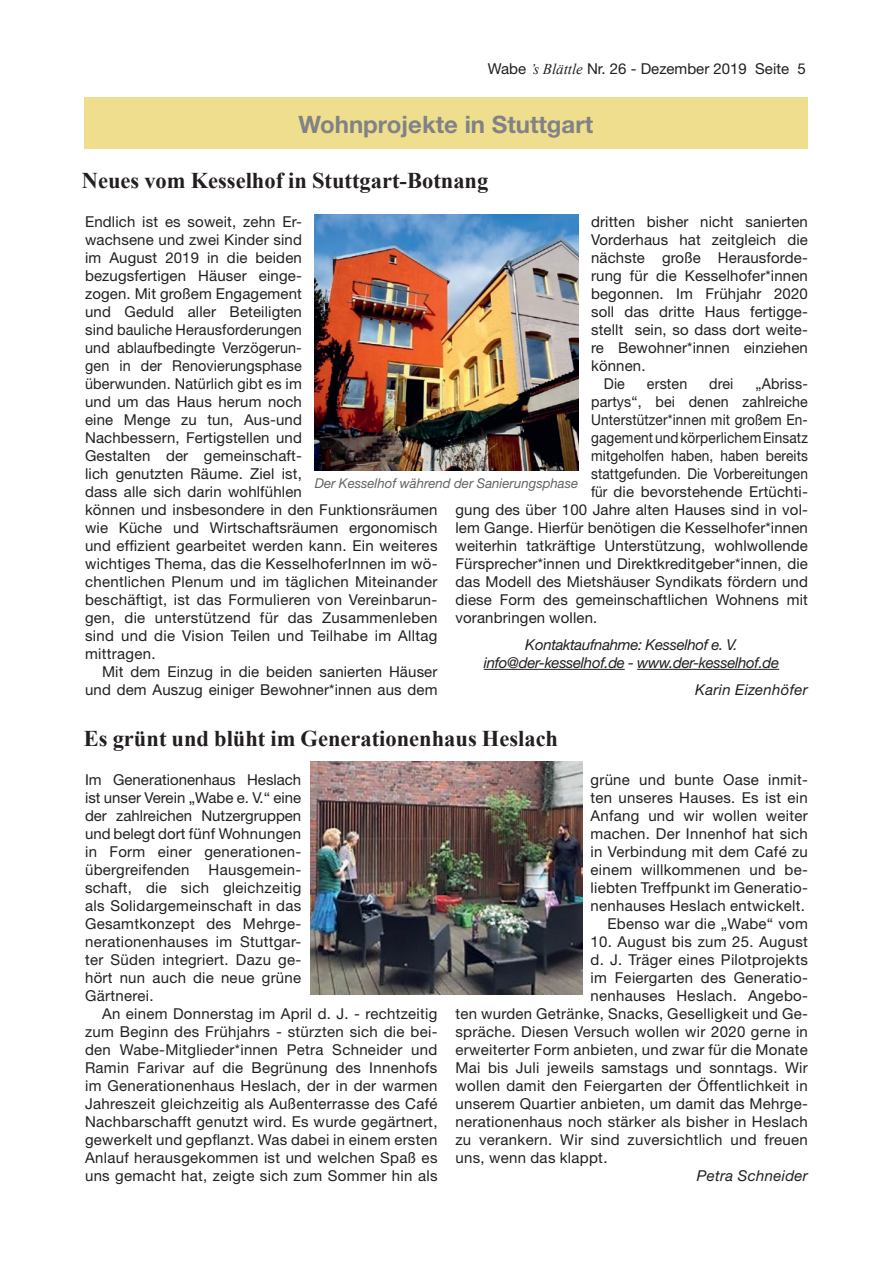
<style>
.page{position:relative;width:893px;height:1263px;background:#fff}
.page>*{position:absolute;margin:0;border:0;box-sizing:border-box;transform-origin:0 0}
.t1{font:700 24px "Helvetica Neue LT Pro";color:#808285}
.t2{font:700 22.5px "Times New Roman";color:#231f20}
.t3{font:15px/18px "Helvetica Neue LT Pro";letter-spacing:.01em;color:#231f20;text-align:justify}
.t4{font:15px "Helvetica Neue LT Pro";letter-spacing:.01em;color:#231f20;scale:.91 1}
.t5{font:italic 15px/18px "Helvetica Neue LT Pro";letter-spacing:-.02em;color:#231f20;text-align:center}
.t6{font:15px "Helvetica Neue LT Pro";letter-spacing:.01em;color:#231f20;scale:.95 1}
.t7{font:italic 15px "Helvetica Neue LT Pro";letter-spacing:.02em;color:#231f20}
.t8{font:italic 13.5px "Helvetica Neue LT Pro";color:#636366}
.s1{font-family:"Times New Roman";font-style:italic}
</style>
<div class="page">
<div style="left:84px;top:98px;width:723px;height:51px;background:#f0de8f"></div>
<hr style="left:484px;top:669px;width:141px;height:1px;background:#231f20">
<hr style="left:637px;top:669px;width:142px;height:1px;background:#231f20">
<img style="left:310px;top:762px;width:273px;height:233px">
<img style="left:315px;top:215px;width:263px;height:256px">
<p class="t3" style="left:488px;top:60px;width:320px">Wabe <span class="s1">’s Blättle</span> Nr. 26 - Dezember 2019 Seite 5</p>
<h1 class="t1" style="left:298px;top:110px;width:296px">Wohnprojekte in Stuttgart</h1>
<h2 class="t2" style="left:82px;top:165px;width:408px">Neues vom Kesselhof in Stuttgart-Botnang</h2>
<p class="t3" style="left:85px;top:212px;width:354px;text-align:left">Endlich ist es soweit, zehn Er-<br>wachsene und zwei Kinder sind<br>im August 2019 in die beiden<br>bezugsfertigen Häuser einge-<br>zogen. Mit großem Engagement<br>und Geduld aller Beteiligten<br>sind bauliche Herausforderungen<br>und ablaufbedingte Verzögerun-<br>gen in der Renovierungsphase<br>überwunden. Natürlich gibt es im<br>und um das Haus herum noch<br>eine Menge zu tun, Aus-und<br>Nachbessern, Fertigstellen und<br>Gestalten der gemeinschaft-<br>lich genutzten Räume. Ziel ist,<br>dass alle sich darin wohlfühlen<br>können und insbesondere in den Funktionsräumen wie Küche und Wirtschaftsräumen ergonomisch und effizient gearbeitet werden kann. Ein weiteres wichtiges Thema, das die KesselhoferInnen im wö&shy;chentlichen Plenum und im täglichen Miteinander beschäftigt, ist das Formulieren von Vereinbarun&shy;gen, die unterstützend für das Zusammenleben sind und die Vision Teilen und Teilhabe im Alltag mittragen.</p>
<p class="t3" style="left:85px;top:662px;width:354px;text-align:right">Mit dem Einzug in die beiden sanierten Häuser und dem Auszug einiger Bewohner*innen aus dem</p>
<p class="t3" style="left:591px;top:212px;width:218px">dritten bisher nicht sanierten</p>
<p class="t3" style="left:591px;top:230px;width:218px">Vorderhaus hat zeitgleich die</p>
<p class="t3" style="left:591px;top:248px;width:218px">nächste große Herausforde-</p>
<p class="t3" style="left:591px;top:266px;width:218px">rung für die Kesselhofer*innen</p>
<p class="t3" style="left:591px;top:284px;width:218px">begonnen. Im Frühjahr 2020</p>
<p class="t3" style="left:591px;top:302px;width:218px">soll das dritte Haus fertigge-</p>
<p class="t3" style="left:591px;top:320px;width:218px">stellt sein, so dass dort weite-</p>
<p class="t3" style="left:591px;top:338px;width:218px">re Bewohner*innen einziehen</p>
<p class="t3" style="left:591px;top:356px;width:56px">können.</p>
<p class="t6" style="left:604px;top:374px;width:24px">Die</p>
<p class="t6" style="left:647px;top:374px;width:44px">ersten</p>
<p class="t6" style="left:709px;top:374px;width:27px">drei</p>
<p class="t6" style="left:755px;top:374px;width:57px">„Abriss-</p>
<p class="t6" style="left:591px;top:392px;width:230px">partys“, bei denen zahlreiche</p>
<p class="t4" style="left:591px;top:410px;width:240px">Unterstützer*innen mit großem En-</p>
<p class="t4" style="left:591px;top:428px;width:240px">gagement und körperlichem Einsatz</p>
<p class="t4" style="left:591px;top:446px;width:240px">mitgeholfen haben, haben bereits</p>
<p class="t4" style="left:591px;top:464px;width:240px">stattgefunden. Die Vorbereitungen</p>
<p class="t4" style="left:591px;top:482px;width:240px">für die bevorstehende Ertüchti-</p>
<p class="t3" style="left:455px;top:500px;width:354px">gung des über 100 Jahre alten Hauses sind in vol-</p>
<p class="t3" style="left:455px;top:518px;width:354px">lem Gange. Hierfür benötigen die Kesselhofer*innen</p>
<p class="t3" style="left:455px;top:536px;width:354px">weiterhin tatkräftige Unterstützung, wohlwollende</p>
<p class="t3" style="left:455px;top:554px;width:354px">Fürsprecher*innen und Direktkreditgeber*innen, die</p>
<p class="t3" style="left:455px;top:572px;width:354px">das Modell des Mietshäuser Syndikats fördern und</p>
<p class="t3" style="left:455px;top:590px;width:354px">diese Form des gemeinschaftlichen Wohnens mit</p>
<p class="t3" style="left:455px;top:608px;width:143px">voranbringen wollen.</p>
<p class="t8" style="left:315px;top:475px;width:265px">Der Kesselhof während der Sanierungsphase</p>
<p class="t5" style="left:484px;top:635px;width:297px">Kontaktaufnahme: Kesselhof e. V. info@der-kesselhof.de - www.der-kesselhof.de</p>
<p class="t7" style="left:695px;top:680px;width:114px">Karin Eizenhöfer</p>
<h2 class="t2" style="left:84px;top:723px;width:476px">Es grünt und blüht im Generationenhaus Heslach</h2>
<p class="t3" style="left:85px;top:770px;width:218px">Im Generationenhaus Heslach ist unser Verein „Wabe e. V.“ eine der zahlreichen Nutzergruppen und belegt dort fünf Wohnungen in Form einer generationen&shy;übergreifenden</p>
<p class="t3" style="left:85px;top:860px;width:218px;text-indent:124px">Hausgemein&shy;schaft, die sich gleichzeitig als Solidargemeinschaft in das Gesamtkonzept des Mehrge&shy;nerationenhauses im Stuttgar&shy;ter Süden integriert. Dazu ge&shy;hört nun auch die neue grüne Gärtnerei.</p>
<p class="t3" style="left:85px;top:1004px;width:354px;text-indent:17px">An einem Donnerstag im April d. J. - rechtzeitig zum Beginn des Frühjahrs - stürzten sich die bei&shy;den Wabe-Mitglieder*innen Petra Schneider und Ramin Farivar auf die Begrünung des Innenhofs im Generationenhaus Heslach, der in der warmen Jahreszeit gleichzeitig als Außenterrasse des Café Nachbarschafft genutzt wird. Es wurde gegärtnert, gewerkelt und gepflanzt. Was dabei in einem ersten Anlauf herausgekommen ist und welchen Spaß es uns gemacht hat, zeigte sich zum Sommer hin als</p>
<p class="t3" style="left:590px;top:770px;width:219px;text-align:right">grüne und bunte Oase inmit&shy;ten unseres Hauses. Es ist ein<br>Anfang und wir wollen weiter machen. Der Innenhof hat sich in Verbindung mit dem Café zu einem willkommenen und be&shy;liebten Treffpunkt im Generatio&shy;nenhauses Heslach entwickelt.<br>Ebenso war die „Wabe“ vom</p>
<p class="t3" style="left:590px;top:932px;width:219px">10. August bis zum 25. August</p>
<p class="t3" style="left:590px;top:950px;width:219px">d. J. Träger eines Pilotprojekts</p>
<p class="t3" style="left:590px;top:968px;width:219px">im Feiergarten des Generatio-</p>
<p class="t3" style="left:590px;top:986px;width:219px">nenhauses Heslach. Angebo-</p>
<p class="t3" style="left:455px;top:1004px;width:354px">ten wurden Getränke, Snacks, Geselligkeit und Ge-</p>
<p class="t3" style="left:455px;top:1022px;width:354px">spräche. Diesen Versuch wollen wir 2020 gerne in</p>
<p class="t3" style="left:455px;top:1040px;width:354px">erweiterter Form anbieten, und zwar für die Monate</p>
<p class="t3" style="left:455px;top:1058px;width:354px">Mai bis Juli jeweils samstags und sonntags. Wir</p>
<p class="t3" style="left:455px;top:1076px;width:354px">wollen damit den Feiergarten der Öffentlichkeit in</p>
<p class="t3" style="left:455px;top:1094px;width:354px">unserem Quartier anbieten, um damit das Mehrge-</p>
<p class="t3" style="left:455px;top:1112px;width:354px">nerationenhaus noch stärker als bisher in Heslach</p>
<p class="t3" style="left:455px;top:1130px;width:354px">zu verankern. Wir sind zuversichtlich und freuen</p>
<p class="t3" style="left:455px;top:1148px;width:154px">uns, wenn das klappt.</p>
<p class="t7" style="left:697px;top:1166px;width:113px">Petra Schneider</p>
</div>
